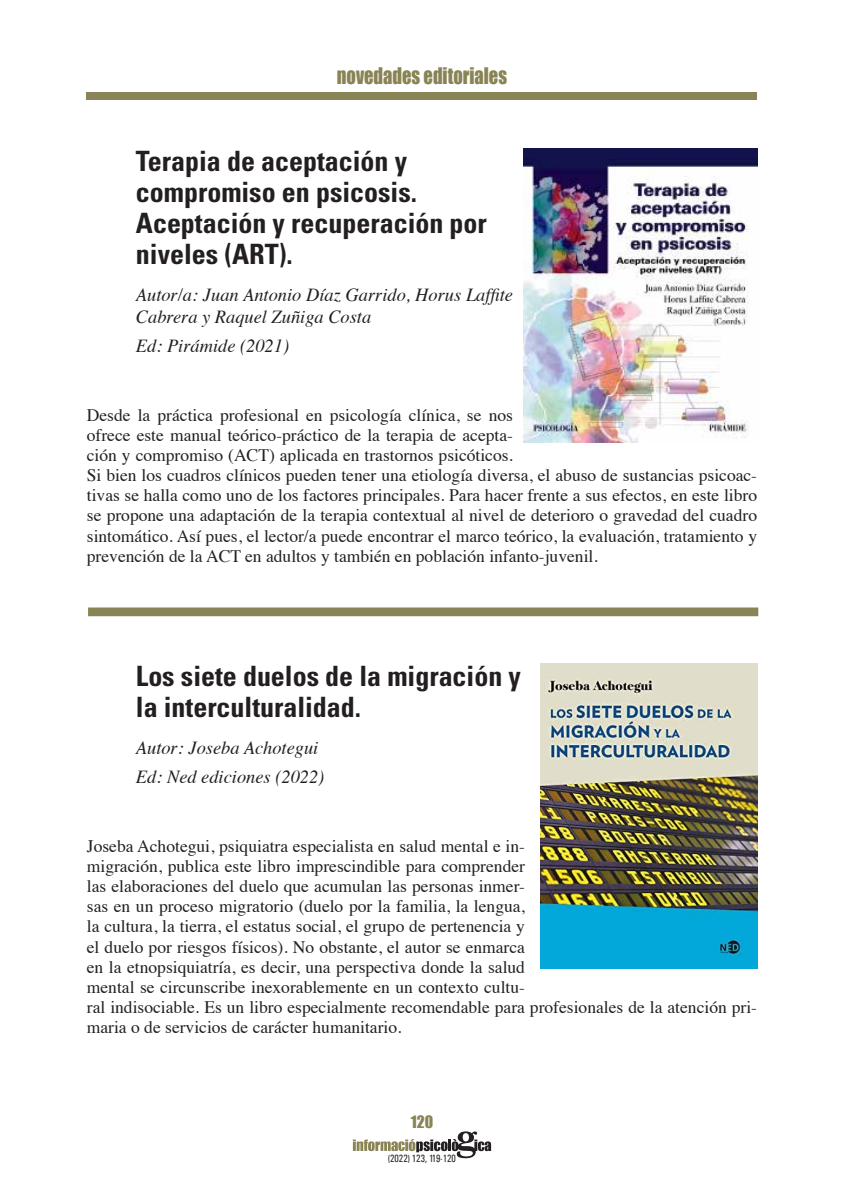
<style>
.page{position:relative;width:844px;height:1191px;background:#fff}
.page>*{position:absolute;margin:0;border:0;box-sizing:border-box;transform-origin:0 0}
.t1{font:700 condensed 28px/30.8px "Univers";color:#231f20}
.t2{font:21px "Impact";color:#898455;scale:.88 1}
.t3{font:italic 18.38px/22.1px "Times";color:#231f20}
.t4{font:17.5px/20.1px "Times";color:#231f20}
.t5{font:15.75px "Impact";color:#898455}
.t6{font:10.5px "Univers Condensed";color:#231f20;scale:.9 1}
</style>
<div class="page">
<div style="left:87px;top:92px;width:669px;height:7px;background:#898455"></div>
<svg style="left:353px;top:1131px;width:138px;height:27px"></svg>
<div style="left:88px;top:607px;width:670px;height:9px;background:#898455;border:2px solid #898455"></div>
<img style="left:523px;top:149px;width:233px;height:293px">
<img style="left:540px;top:663px;width:216px;height:306px">
<p class="t2" style="left:337px;top:60px;width:195px">novedades editoriales</p>
<h1 class="t1" style="left:136px;top:146px;width:352px">Terapia de aceptación y compromiso en psicosis.<br>Aceptación y recuperación por niveles (ART).</h1>
<p class="t3" style="left:136px;top:282px;width:378px">Autor/a: Juan Antonio Díaz Garrido, Horus Laffite<br>Cabrera y Raquel Zuñiga Costa</p>
<p class="t3" style="left:136px;top:334px;width:155px">Ed: Pirámide (2021)</p>
<p class="t4" style="left:87px;top:403px;width:671px">Desde la práctica profesional en psicología clínica, se nos<br>ofrece este manual teórico-práctico de la terapia de acepta-<br>ción y compromiso (ACT) aplicada en trastornos psicóticos.<br>Si bien los cuadros clínicos pueden tener una etiología diversa, el abuso de sustancias psicoac&shy;tivas se halla como uno de los factores principales. Para hacer frente a sus efectos, en este libro se propone una adaptación de la terapia contextual al nivel de deterioro o gravedad del cuadro sintomático. Así pues, el lector/a puede encontrar el marco teórico, la evaluación, tratamiento y prevención de la ACT en adultos y también en población infanto-juvenil.</p>
<h1 class="t1" style="left:136px;top:660px;width:386px">Los siete duelos de la migración y la interculturalidad.</h1>
<p class="t3" style="left:136px;top:731px;width:190px;line-height:29.6px">Autor: Joseba Achotegui<br>Ed: Ned ediciones (2022)</p>
<p class="t4" style="left:87px;top:834px;width:671px">Joseba Achotegui, psiquiatra especialista en salud mental e in-<br>migración, publica este libro imprescindible para comprender<br>las elaboraciones del duelo que acumulan las personas inmer-<br>sas en un proceso migratorio (duelo por la familia, la lengua,<br>la cultura, la tierra, el estatus social, el grupo de pertenencia y<br>el duelo por riesgos físicos). No obstante, el autor se enmarca<br>en la etnopsiquiatría, es decir, una perspectiva donde la salud<br>mental se circunscribe inexorablemente en un contexto cultu-<br>ral indisociable. Es un libro especialmente recomendable para profesionales de la atención pri&shy;maria o de servicios de carácter humanitario.</p>
<p class="t5" style="left:410px;top:1109px;width:24px">120</p>
<p class="t6" style="left:388px;top:1152px;width:77px">(2022) 123, 119-120</p>
</div>
